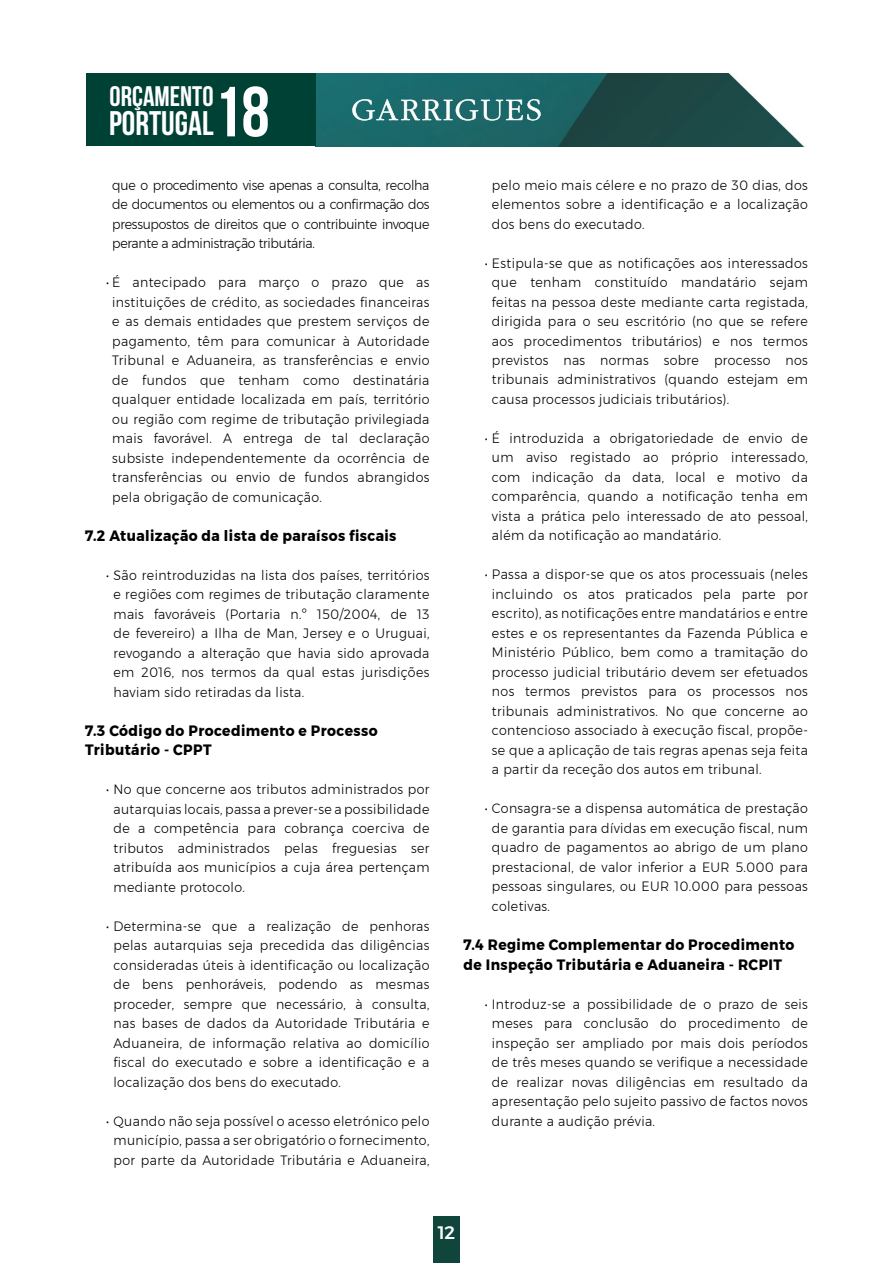
<style>
.page{position:relative;width:893px;height:1263px;background:#fff}
.page>*{position:absolute;margin:0;border:0;box-sizing:border-box;transform-origin:0 0}
.t1{font:700 34.05px "Bebas Neue";color:#fff}
.t2{font:700 28.2px "Bebas Neue";color:#fff}
.t3{font:500 18px "Montserrat";color:#fff}
.t4{font:700 15px/19.5px "Montserrat";letter-spacing:.03em;color:#000;scale:.93 1}
.t5{font:300 13.5px/19.5px "Montserrat";letter-spacing:.03em;color:#000;text-align:justify;scale:.93 1}
.s1{font-size:70.65px}
</style>
<div class="page">
<div style="left:434px;top:1216px;width:26px;height:47px;background:#10453b"></div>
<img style="left:316px;top:73px;width:488px;height:73px">
<div style="left:86px;top:73px;width:230px;height:73px;background:#004136"></div>
<svg style="left:352px;top:99px;width:189px;height:22px;background:#5c9395"></svg>
<h2 class="t2" style="left:110px;top:80px;width:105px">ORÇAMENTO</h2>
<h1 class="t1" style="left:109px;top:105px;width:162px">PORTUGAL<span class="s1">18</span></h1>
<p class="t5" style="left:112px;top:175px;width:343px">que o procedimento vise apenas a consulta, recolha de documentos ou elementos ou a confirmação dos pressupostos de direitos que o contribuinte invoque perante a administração tributária.</p>
<p class="t5" style="left:112px;top:272px;width:343px;text-indent:-6px">• É antecipado para março o prazo que as instituições de crédito, as sociedades financeiras e as demais entidades que prestem serviços de pagamento, têm para comunicar à Autoridade Tribunal e Aduaneira, as transferências e envio de fundos que tenham como destinatária qualquer entidade localizada em país, território ou região com regime de tributação privilegiada mais favorável. A entrega de tal declaração subsiste independentemente da ocorrência de transferências ou envio de fundos abrangidos pela obrigação de comunicação.</p>
<p class="t4" style="left:85px;top:526px;width:336px">7.2 Atualização da lista de paraísos fiscais</p>
<p class="t5" style="left:114px;top:565px;width:341px;text-indent:-7px">• São reintroduzidas na lista dos países, territórios e regiões com regimes de tributação claramente mais favoráveis (Portaria n.º 150/2004, de 13 de fevereiro) a Ilha de Man, Jersey e o Uruguai, revogando a alteração que havia sido aprovada em 2016, nos termos da qual estas jurisdições haviam sido retiradas da lista.</p>
<p class="t4" style="left:85px;top:721px;width:316px">7.3 Código do Procedimento e Processo<br>Tributário - CPPT</p>
<p class="t5" style="left:114px;top:779px;width:341px;text-indent:-7px">• No que concerne aos tributos administrados por autarquias locais, passa a prever-se a possibilidade de a competência para cobrança coerciva de tributos administrados pelas freguesias ser atribuída aos municípios a cuja área pertençam mediante protocolo.</p>
<p class="t5" style="left:114px;top:916px;width:341px;text-indent:-7px">• Determina-se que a realização de penhoras pelas autarquias seja precedida das diligências consideradas úteis à identificação ou localização de bens penhoráveis, podendo as mesmas proceder, sempre que necessário, à consulta, nas bases de dados da Autoridade Tributária e Aduaneira, de informação relativa ao domicílio fiscal do executado e sobre a identificação e a localização dos bens do executado.</p>
<p class="t5" style="left:106px;top:1111px;width:349px;text-align:center">• Quando não seja possível o acesso eletrónico pelo município, passa a ser obrigatório o fornecimento, por parte da Autoridade Tributária e Aduaneira,</p>
<p class="t5" style="left:492px;top:175px;width:341px">pelo meio mais célere e no prazo de 30 dias, dos elementos sobre a identificação e a localização dos bens do executado.</p>
<p class="t5" style="left:492px;top:253px;width:341px;text-indent:-7px">• Estipula-se que as notificações aos interessados que tenham constituído mandatário sejam feitas na pessoa deste mediante carta registada, dirigida para o seu escritório (no que se refere aos procedimentos tributários) e nos termos previstos nas normas sobre processo nos tribunais administrativos (quando estejam em causa processos judiciais tributários).</p>
<p class="t5" style="left:492px;top:428px;width:341px;text-indent:-7px">• É introduzida a obrigatoriedade de envio de um aviso registado ao próprio interessado, com indicação da data, local e motivo da comparência, quando a notificação tenha em vista a prática pelo interessado de ato pessoal, além da notificação ao mandatário.</p>
<p class="t5" style="left:492px;top:565px;width:341px;text-indent:-7px">• Passa a dispor-se que os atos processuais (neles incluindo os atos praticados pela parte por escrito), as notificações entre mandatários e entre estes e os representantes da Fazenda Pública e Ministério Público, bem como a tramitação do processo judicial tributário devem ser efetuados nos termos previstos para os processos nos tribunais administrativos. No que concerne ao contencioso associado à execução fiscal, propõe&shy;se que a aplicação de tais regras apenas seja feita a partir da receção dos autos em tribunal.</p>
<p class="t5" style="left:492px;top:799px;width:341px;text-indent:-7px">• Consagra-se a dispensa automática de prestação de garantia para dívidas em execução fiscal, num quadro de pagamentos ao abrigo de um plano prestacional, de valor inferior a EUR 5.000 para pessoas singulares, ou EUR 10.000 para pessoas coletivas.</p>
<p class="t4" style="left:463px;top:935px;width:357px">7.4 Regime Complementar do Procedimento de Inspeção Tributária e Aduaneira - RCPIT</p>
<p class="t5" style="left:492px;top:994px;width:341px;text-indent:-7px">• Introduz-se a possibilidade de o prazo de seis meses para conclusão do procedimento de inspeção ser ampliado por mais dois períodos de três meses quando se verifique a necessidade de realizar novas diligências em resultado da apresentação pelo sujeito passivo de factos novos durante a audição prévia.</p>
<h3 class="t3" style="left:438px;top:1218px;width:19px">12</h3>
</div>
